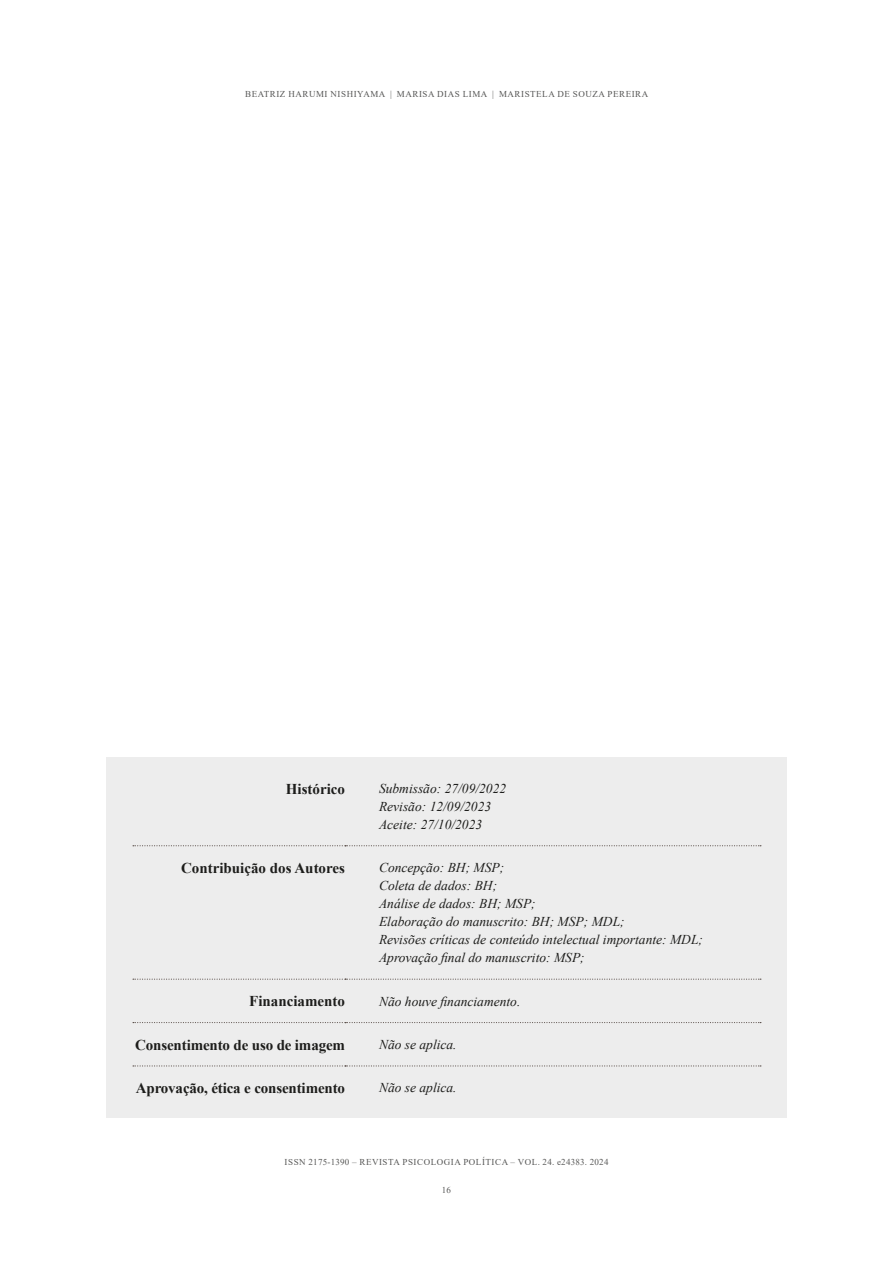
<style>
.page{position:relative;width:893px;height:1263px;background:#fff}
.page>*{position:absolute;margin:0;border:0;box-sizing:border-box;transform-origin:0 0}
.t1{font:700 15px "Times New Roman";letter-spacing:-.01em;color:#1d1d1b}
.t2{font:italic 13.5px/18px "Times New Roman";color:#1d1d1b}
.t3{font:9px "Times New Roman";letter-spacing:.06em;color:#575756}
</style>
<div class="page">
<div style="left:106px;top:758px;width:681px;height:360px;background:#ededed"></div>
<svg style="left:133px;top:845px;width:628px;height:1px"></svg>
<svg style="left:133px;top:978px;width:628px;height:2px"></svg>
<svg style="left:133px;top:1022px;width:628px;height:1px"></svg>
<svg style="left:133px;top:1065px;width:628px;height:1px"></svg>
<p class="t3" style="left:245px;top:88px;width:405px">BEATRIZ HARUMI NISHIYAMA | MARISA DIAS LIMA | MARISTELA DE SOUZA PEREIRA</p>
<p class="t1" style="left:286px;top:778px;width:61px">Histórico</p>
<p class="t2" style="left:379px;top:779px;width:129px">Submissão: 27/09/2022<br>Revisão: 12/09/2023<br>Aceite: 27/10/2023</p>
<p class="t1" style="left:181px;top:857px;width:165px">Contribuição dos Autores</p>
<p class="t2" style="left:379px;top:858px;width:325px">Concepção: BH; MSP;<br>Coleta de dados: BH;<br>Análise de dados: BH; MSP;<br>Elaboração do manuscrito: BH; MSP; MDL;<br>Revisões críticas de conteúdo intelectual importante: MDL; Aprovação final do manuscrito: MSP;</p>
<p class="t1" style="left:249px;top:990px;width:97px">Financiamento</p>
<p class="t2" style="left:379px;top:992px;width:143px">Não houve financiamento.</p>
<p class="t1" style="left:135px;top:1034px;width:211px">Consentimento de uso de imagem</p>
<p class="t2" style="left:379px;top:1035px;width:79px">Não se aplica.</p>
<p class="t1" style="left:136px;top:1077px;width:211px">Aprovação, ética e consentimento</p>
<p class="t2" style="left:379px;top:1078px;width:79px">Não se aplica.</p>
<p class="t3" style="left:285px;top:1156px;width:325px">ISSN 2175-1390 – REVISTA PSICOLOGIA POLÍTICA – VOL. 24. e24383. 2024</p>
<p class="t3" style="left:442px;top:1183px;width:11px">16</p>
</div>
